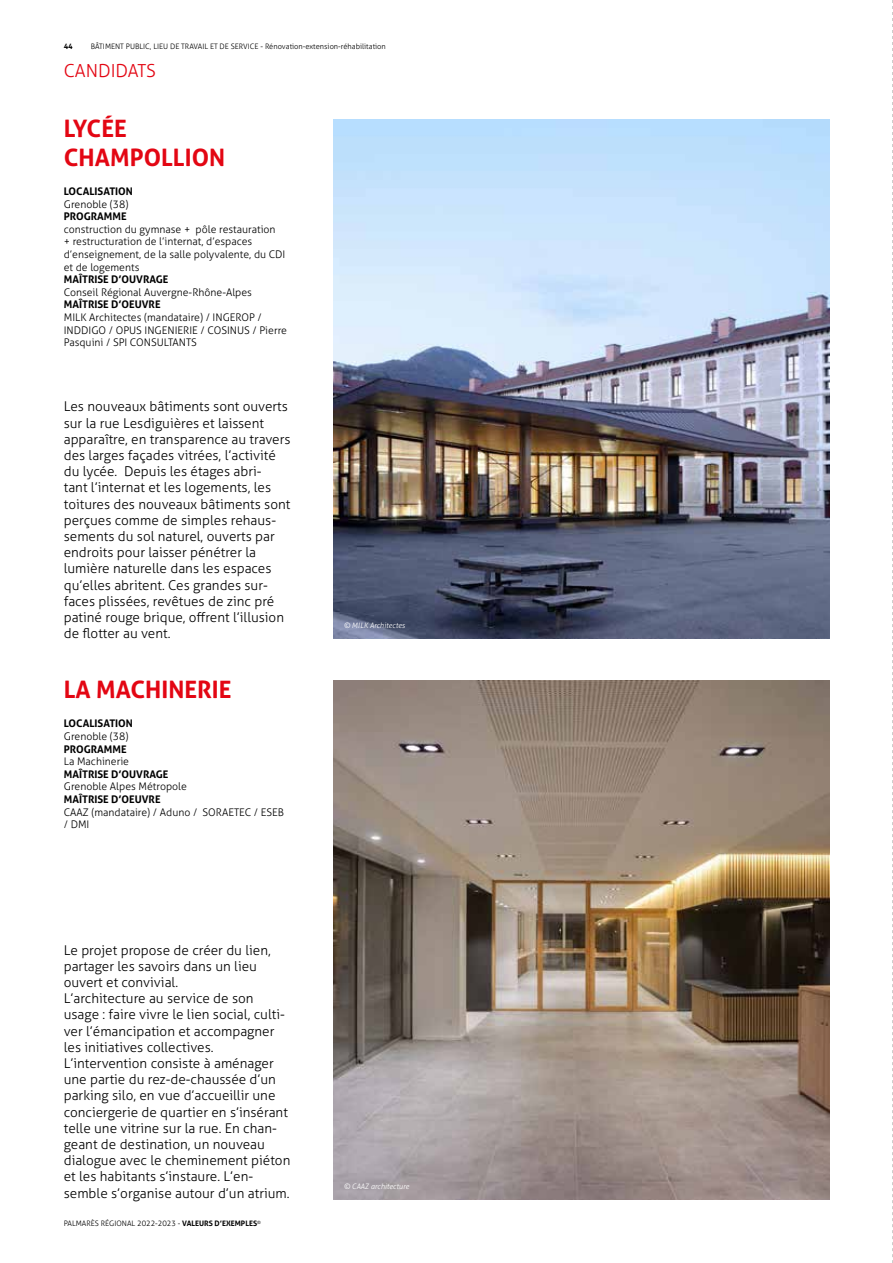
<style>
.page{position:relative;width:893px;height:1263px;background:#fff}
.page>*{position:absolute;margin:0;border:0;box-sizing:border-box;transform-origin:0 0}
.t1{font:700 24px/28.8px "Aller";color:#e30613}
.t2{font:300 18px "Aller";color:#e30613}
.t3{font:300 13.5px/16.2px "Aller";color:#000}
.t4{font:300 10.5px/12.6px "Aller";color:#000}
.t5{font:700 10.5px "Aller";color:#000}
.t6{font:300 7.5px "Aller";color:#000}
.t7{font:italic 300 7.5px "Aller";color:#fff}
.t8{font:700 7.5px "Aller";color:#000}
.s1{font-weight:700}
</style>
<div class="page">
<img style="left:333px;top:681px;width:496px;height:518px">
<img style="left:333px;top:120px;width:496px;height:518px">
<svg style="left:892px;top:0;width:1px;height:1263px"></svg>
<p class="t6" style="left:91px;top:42px;width:297px">BÂTIMENT PUBLIC, LIEU DE TRAVAIL ET DE SERVICE - Rénovation-extension-réhabilitation</p>
<p class="t8" style="left:64px;top:42px;width:10px">44</p>
<h2 class="t2" style="left:64px;top:60px;width:94px">CANDIDATS</h2>
<h1 class="t1" style="left:64px;top:114px;width:163px">LYCÉE<br>CHAMPOLLION</h1>
<p class="t5" style="left:64px;top:185px;width:71px">LOCALISATION</p>
<p class="t4" style="left:64px;top:198px;width:66px">Grenoble (38)</p>
<p class="t5" style="left:64px;top:210px;width:64px">PROGRAMME</p>
<p class="t4" style="left:64px;top:223px;width:223px">construction du gymnase + pôle restauration<br>+ restructuration de l’internat, d’espaces d’enseignement, de la salle polyvalente, du CDI et de logements</p>
<p class="t5" style="left:64px;top:273px;width:106px">MAÎTRISE D’OUVRAGE</p>
<p class="t4" style="left:64px;top:286px;width:190px">Conseil Régional Auvergne-Rhône-Alpes</p>
<p class="t5" style="left:64px;top:298px;width:98px">MAÎTRISE D’OEUVRE</p>
<p class="t4" style="left:64px;top:311px;width:225px">MILK Architectes (mandataire) / INGEROP /<br>INDDIGO / OPUS INGENIERIE / COSINUS / Pierre<br>Pasquini / SPI CONSULTANTS</p>
<p class="t3" style="left:64px;top:398px;width:228px">Les nouveaux bâtiments sont ouverts sur la rue Lesdiguières et laissent apparaître, en transparence au travers des larges façades vitrées, l’activité du lycée. Depuis les étages abri-<br>tant l’internat et les logements, les toitures des nouveaux bâtiments sont perçues comme de simples rehaus&shy;sements du sol naturel, ouverts par endroits pour laisser pénétrer la lumière naturelle dans les espaces qu’elles abritent. Ces grandes sur&shy;faces plissées, revêtues de zinc pré patiné rouge brique, offrent l’illusion de flotter au vent.</p>
<h1 class="t1" style="left:64px;top:675px;width:169px">LA MACHINERIE</h1>
<p class="t5" style="left:64px;top:717px;width:71px">LOCALISATION</p>
<p class="t4" style="left:64px;top:730px;width:66px">Grenoble (38)</p>
<p class="t5" style="left:64px;top:742px;width:64px">PROGRAMME</p>
<p class="t4" style="left:64px;top:755px;width:67px">La Machinerie</p>
<p class="t5" style="left:64px;top:767px;width:106px">MAÎTRISE D’OUVRAGE</p>
<p class="t4" style="left:64px;top:780px;width:125px">Grenoble Alpes Métropole</p>
<p class="t5" style="left:64px;top:793px;width:98px">MAÎTRISE D’OEUVRE</p>
<p class="t4" style="left:64px;top:805px;width:222px">CAAZ (mandataire) / Aduno / SORAETEC / ESEB / DMI</p>
<p class="t3" style="left:64px;top:942px;width:228px">Le projet propose de créer du lien, partager les savoirs dans un lieu ouvert et convivial.<br>L’architecture au service de son usage : faire vivre le lien social, culti&shy;ver l’émancipation et accompagner les initiatives collectives.<br>L’intervention consiste à aménager une partie du rez-de-chaussée d’un parking silo, en vue d’accueillir une conciergerie de quartier en s’insérant telle une vitrine sur la rue. En chan&shy;geant de destination, un nouveau dialogue avec le cheminement piéton et les habitants s’instaure. L’en&shy;semble s’organise autour d’un atrium.</p>
<p class="t6" style="left:64px;top:1219px;width:199px">PALMARÈS RÉGIONAL 2022-2023 - <span class="s1">VALEURS D’EXEMPLES</span><sup>®</sup></p>
<p class="t7" style="left:344px;top:620px;width:63px">© MILK Architectes</p>
<p class="t7" style="left:344px;top:1181px;width:67px">© CAAZ architecture</p>
</div>
